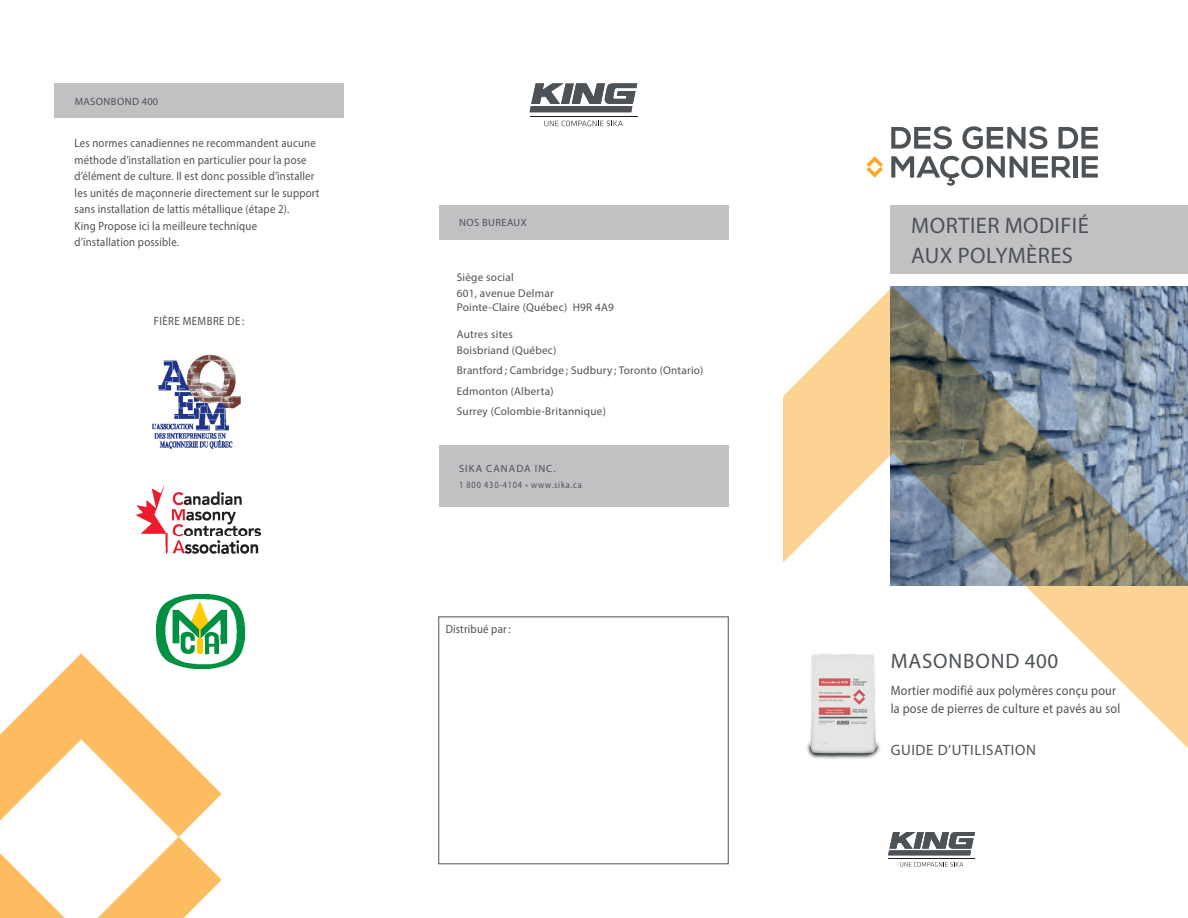
<style>
.page{position:relative;width:1188px;height:918px;background:#fff}
.page>*{position:absolute;margin:0;border:0;box-sizing:border-box;transform-origin:0 0}
.t1{font:22.5px/30px "Myriad Pro";letter-spacing:.02em;color:#4d5256}
.t2{font:21px "Myriad Pro";letter-spacing:.04em;color:#4d5256}
.t3{font:15px "Myriad Pro";letter-spacing:.04em;color:#4d5256}
.t4{font:13.5px/18px "Myriad Pro";letter-spacing:.02em;color:#4d5256;scale:.9 1}
.t5{font:12px/16.5px "Myriad Pro";letter-spacing:.02em;color:#4d5256;scale:.9 1}
.t6{font:12px "Myriad Pro";letter-spacing:.04em;color:#4d5256;scale:.9 1}
.t7{font:11.25px "Myriad Pro";letter-spacing:.02em;color:#4d5256}
.t8{font:10.5px "Myriad Pro";letter-spacing:.04em;color:#4d5256}
.t9{font:10.5px "Myriad Pro";letter-spacing:.1em;color:#4d5256}
.t10{font:9.6px "Myriad Pro";letter-spacing:.095em;color:#4d5256;scale:.87 1}
</style>
<div class="page">
<div style="left:54px;top:83px;width:290px;height:35px;background:#c1c1c3"></div>
<svg style="left:0;top:654px;width:222px;height:264px"></svg>
<svg style="left:888px;top:852px;width:83px;height:3px"></svg>
<hr style="left:888px;top:859px;width:87px;height:1px;background:#231f20">
<svg style="left:900px;top:862px;width:63px;height:5px"></svg>
<svg style="left:891px;top:156px;width:180px;height:30px"></svg>
<hr style="left:1073px;top:156px;width:4px;height:22px;background:#4d5256">
<svg style="left:1082px;top:156px;width:16px;height:22px"></svg>
<svg style="left:891px;top:126px;width:61px;height:23px"></svg>
<svg style="left:962px;top:126px;width:85px;height:23px"></svg>
<svg style="left:1059px;top:127px;width:39px;height:22px"></svg>
<svg style="left:866px;top:156px;width:17px;height:22px"></svg>
<div style="left:891px;top:205px;width:297px;height:69px;background:#c1c1c3"></div>
<svg style="left:783px;top:287px;width:405px;height:565px"></svg>
<img style="left:798px;top:651px;width:84px;height:109px">
<img style="left:153px;top:354px;width:88px;height:95px">
<img style="left:137px;top:485px;width:123px;height:68px">
<img style="left:156px;top:594px;width:88px;height:74px">
<div style="left:439px;top:445px;width:289px;height:61px;background:#c1c1c3"></div>
<div style="left:439px;top:205px;width:289px;height:35px;background:#c1c1c3"></div>
<svg style="left:530px;top:83px;width:107px;height:29px"></svg>
<hr style="left:530px;top:117px;width:107px;height:1px;background:#231f20">
<svg style="left:544px;top:121px;width:79px;height:5px"></svg>
<p class="t8" style="left:75px;top:95px;width:85px">MASONBOND 400</p>
<p class="t5" style="left:75px;top:135px;width:274px">Les normes canadiennes ne recommandent aucune méthode d’installation en particulier pour la pose d’élément de culture. Il est donc possible d’installer les unités de maçonnerie directement sur le support sans installation de lattis métallique (étape 2).<br>King Propose ici la meilleure technique d’installation possible.</p>
<p class="t6" style="left:154px;top:313px;width:102px">FIÈRE MEMBRE DE :</p>
<p class="t8" style="left:459px;top:216px;width:69px">NOS BUREAUX</p>
<p class="t7" style="left:457px;top:270px;width:58px">Siège social</p>
<p class="t7" style="left:457px;top:287px;width:98px">601, avenue Delmar</p>
<p class="t7" style="left:457px;top:300px;width:159px">Pointe-Claire (Québec) H9R 4A9</p>
<p class="t7" style="left:457px;top:327px;width:58px">Autres sites</p>
<p class="t7" style="left:457px;top:344px;width:101px">Boisbriand (Québec)</p>
<p class="t7" style="left:457px;top:364px;width:248px">Brantford ; Cambridge ; Sudbury ; Toronto (Ontario)</p>
<p class="t7" style="left:457px;top:384px;width:98px">Edmonton (Alberta)</p>
<p class="t7" style="left:457px;top:404px;width:151px">Surrey (Colombie-Britannique)</p>
<p class="t9" style="left:459px;top:462px;width:98px">SIKA CANADA INC.</p>
<p class="t10" style="left:459px;top:479px;width:143px">1 800 430-4104 • www.sika.ca</p>
<p class="t5" style="left:446px;top:621px;width:74px">Distribué par :</p>
<p class="t1" style="left:911px;top:210px;width:179px">MORTIER MODIFIÉ<br>AUX POLYMÈRES</p>
<p class="t2" style="left:891px;top:648px;width:169px">MASONBOND 400</p>
<p class="t4" style="left:891px;top:681px;width:257px">Mortier modifié aux polymères conçu pour la pose de pierres de culture et pavés au sol</p>
<p class="t3" style="left:891px;top:740px;width:147px">GUIDE D’UTILISATION</p>
</div>
